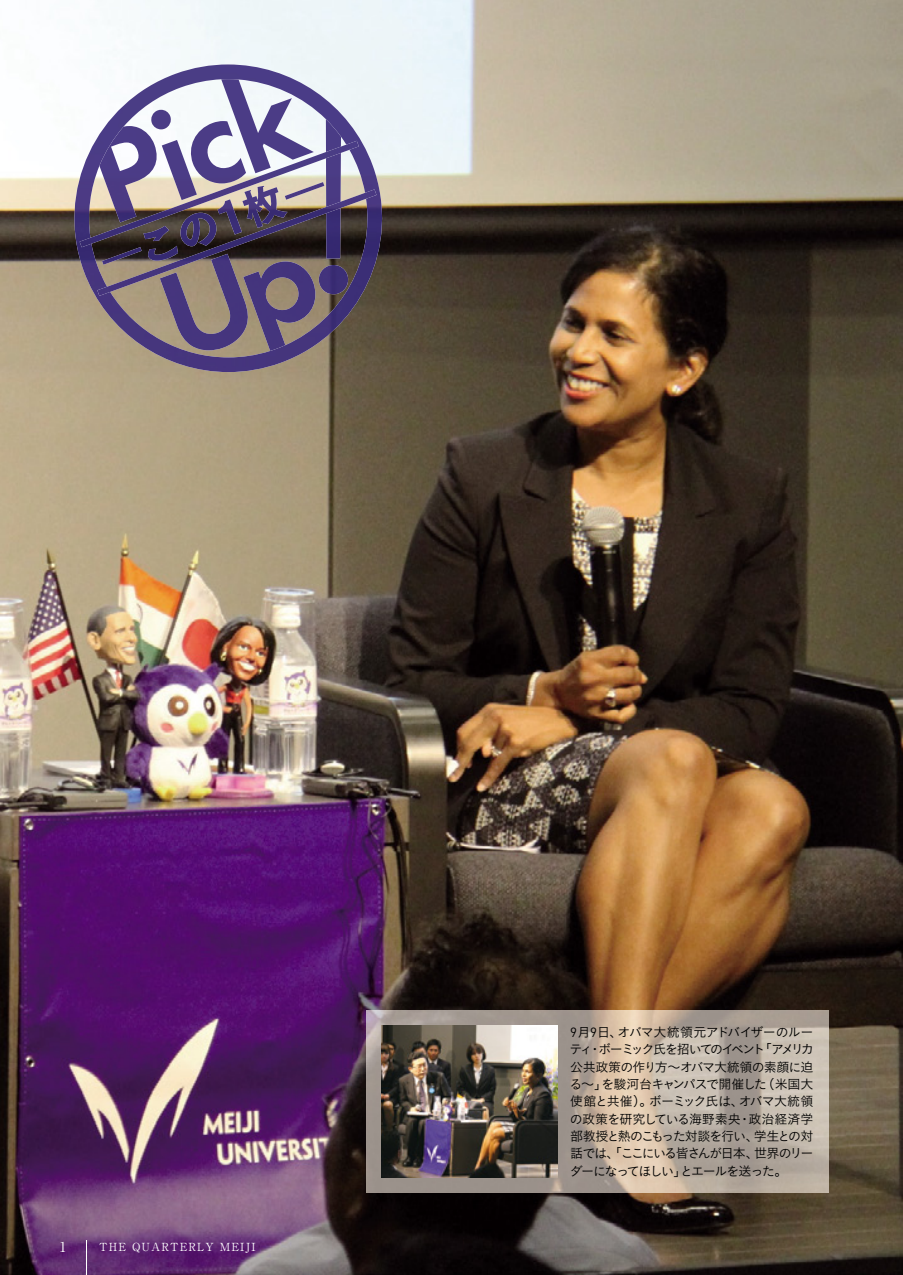
<style>
.page{position:relative;width:903px;height:1275px;background:#fff}
.page>*{position:absolute;margin:0;border:0;box-sizing:border-box;transform-origin:0 0}
.t1{font:700 13.65px "A1 Mincho Std";color:#fff}
.t2{font:12.95px/17.3px "Koburina Go Std W3";letter-spacing:-.095em;color:#000}
.t3{font:12.95px "Koburina Go Std W3";letter-spacing:-.065em;color:#000}
.t4{font:12.95px "Koburina Go Std W3";letter-spacing:-.14em;color:#000}
.t5{font:12.95px "Koburina Go Std W3";letter-spacing:-.055em;color:#000}
.t6{font:12.95px "Koburina Go Std W3";letter-spacing:-.06em;color:#000}
.t7{font:12.95px "Koburina Go Std W3";letter-spacing:-.115em;color:#000}
.t8{font:700 11.2px "A1 Mincho Std";letter-spacing:.1em;color:#fff}
.s1{font-family:"DIN";font-size:13.3px}
</style>
<div class="page">
<img style="left:0;top:0;width:903px;height:1275px">
<img style="left:367px;top:1011px;width:461px;height:181px">
<img style="left:382px;top:1026px;width:176px;height:152px">
<img style="left:55px;top:64px;width:347px;height:308px">
<img style="left:80px;top:141px;width:296px;height:155px">
<img style="left:143px;top:226px;width:35px;height:35px">
<img style="left:178px;top:213px;width:42px;height:33px">
<img style="left:218px;top:199px;width:24px;height:36px">
<img style="left:242px;top:186px;width:46px;height:42px">
<img style="left:102px;top:247px;width:40px;height:18px">
<img style="left:285px;top:182px;width:39px;height:18px">
<hr style="left:86px;top:1240px;width:1px;height:35px;background:#fff">
<p class="t1" style="left:60px;top:1236px;width:8px">1</p>
<p class="t8" style="left:132px;top:1238px;width:83px">QUARTERLY</p>
<p class="t8" style="left:99px;top:1238px;width:28px">THE</p>
<p class="t8" style="left:220px;top:1238px;width:37px">MEIJI</p>
<p class="t5" style="left:618px;top:1022px;width:197px">オバマ大統領元アドバイザーのルー</p>
<p class="t2" style="left:570px;top:1023px;width:54px">月<span class="s1">9</span> 日<span class="s1">9</span> 、</p>
<p class="t4" style="left:570px;top:1040px;width:197px">ティボーミック氏を招いてのイベント</p>
<p class="t2" style="left:759px;top:1040px;width:57px">「アメリカ</p>
<p class="t2" style="left:588px;top:1040px;width:15px">・</p>
<p class="t3" style="left:570px;top:1057px;width:245px">公共政策の作り方～オバマ大統領の素顔に迫</p>
<p class="t2" style="left:762px;top:1075px;width:53px">（米国大</p>
<p class="t2" style="left:602px;top:1075px;width:167px">を駿河台キャンパスで開催した</p>
<p class="t2" style="left:569px;top:1075px;width:39px">る～」</p>
<p class="t2" style="left:570px;top:1093px;width:84px">使館と共催）。</p>
<p class="t2" style="left:649px;top:1093px;width:96px">ボーミック氏は、</p>
<p class="t2" style="left:739px;top:1093px;width:76px">オバマ大統領</p>
<p class="t6" style="left:570px;top:1109px;width:172px">の政策を研究している海野素央</p>
<p class="t2" style="left:749px;top:1110px;width:66px">政治経済学</p>
<p class="t2" style="left:738px;top:1110px;width:15px">・</p>
<p class="t2" style="left:754px;top:1127px;width:61px;text-indent:-184px">部教授と熱のこもった対談を行い、<br>世界のリー</p>
<p class="t2" style="left:754px;top:1127px;width:61px">学生との対</p>
<p class="t2" style="left:680px;top:1145px;width:109px;text-indent:-110px">話では、「ここにいる皆さんが日本、<br>とエールを送った。</p>
<p class="t7" style="left:570px;top:1161px;width:118px">ダーになってほしい」</p>
</div>
